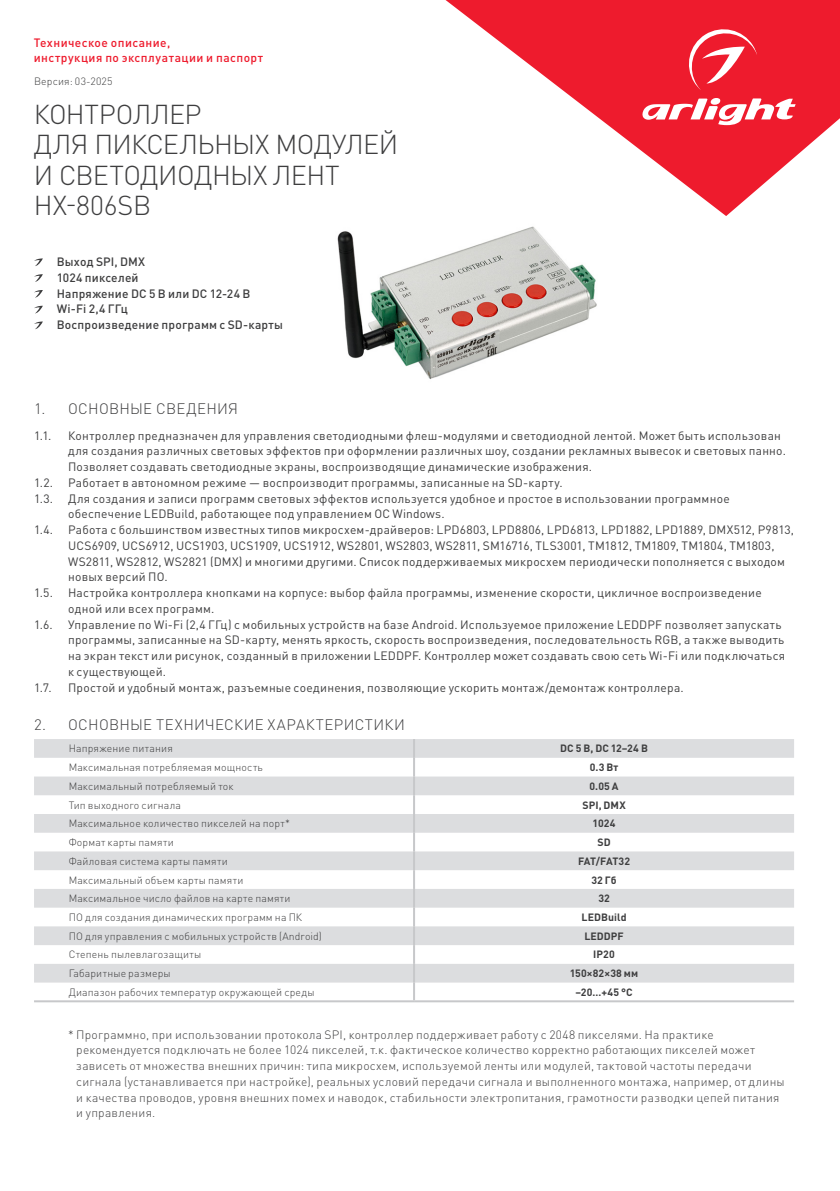
<style>
.page{position:relative;width:840px;height:1191px;background:#fff}
.page>*{position:absolute;margin:0;border:0;box-sizing:border-box;transform-origin:0 0}
.t1{font:300 27px/30px "DIN Pro";letter-spacing:-.02em;color:#3e3e3f}
.t2{font:300 15px "DIN Pro";letter-spacing:.02em;color:#3e3e3f}
.t3{font:12px/15.8px "DIN Pro";letter-spacing:.02em;color:#3e3e3f}
.t4{font:300 12px/15.8px "DIN Pro";letter-spacing:.02em;color:#3e3e3f}
.t5{font:500 12px/15.8px "DIN Pro";letter-spacing:.015em;color:#3e3e3f}
.t6{font:500 12px/14.4px "DIN Pro";letter-spacing:.035em;color:#ee1b2d}
.t7{font:300 10.4px "DIN Pro";letter-spacing:.015em;color:#3e3e3f}
.t8{font:700 10.4px "DIN Pro";letter-spacing:.01em;color:#3e3e3f}
.t9{font:700 10.4px "DIN Pro";letter-spacing:-.025em;color:#3e3e3f}
</style>
<div class="page">
<svg style="left:445px;top:0;width:394px;height:216px;fill:#ee1b2d"></svg>
<svg style="left:639px;top:98px;width:156px;height:30px"></svg>
<svg style="left:683px;top:24px;width:73px;height:66px;background:#f04150"></svg>
<svg style="left:34px;top:258px;width:9px;height:8px"></svg>
<svg style="left:34px;top:274px;width:9px;height:8px"></svg>
<svg style="left:34px;top:290px;width:9px;height:8px"></svg>
<svg style="left:34px;top:306px;width:9px;height:7px"></svg>
<svg style="left:34px;top:321px;width:9px;height:8px"></svg>
<svg style="left:34px;top:739px;width:759px;height:243px;fill:#dcdddf"></svg>
<svg style="left:413px;top:739px;width:2px;height:261px"></svg>
<hr style="left:34px;top:1000px;width:380px;height:2px;background:#c7c8ca">
<hr style="left:414px;top:1000px;width:379px;height:2px;background:#c7c8ca">
<img style="left:337px;top:226px;width:260px;height:153px">
<p class="t6" style="left:34px;top:35px;width:231px">Техническое описание,<br>инструкция по эксплуатации и паспорт</p>
<p class="t7" style="left:34px;top:74px;width:80px">Версия: 03-2025</p>
<h1 class="t1" style="left:34px;top:99px;width:366px">КОНТРОЛЛЕР<br>ДЛЯ ПИКСЕЛЬНЫХ МОДУЛЕЙ<br>И СВЕТОДИОДНЫХ ЛЕНТ<br>HX-806SB</h1>
<p class="t5" style="left:57px;top:253px;width:228px">Выход SPI, DMX<br>1024 пикселей<br>Напряжение DC 5 В или DC 12-24 В<br>Wi-Fi 2,4 ГГц<br>Воспроизведение программ с SD-карты</p>
<p class="t2" style="left:34px;top:398px;width:205px">1. ОСНОВНЫЕ СВЕДЕНИЯ</p>
<p class="t3" style="left:34px;top:427px;width:19px">1.1.</p>
<p class="t3" style="left:68px;top:427px;width:719px">Контроллер предназначен для управления светодиодными флеш-модулями и светодиодной лентой. Может быть использован для создания различных световых эффектов при оформлении различных шоу, создании рекламных вывесок и световых панно.<br>Позволяет создавать светодиодные экраны, воспроизводящие динамические изображения.</p>
<p class="t3" style="left:34px;top:474px;width:20px">1.2.</p>
<p class="t3" style="left:68px;top:474px;width:496px">Работает в автономном режиме — воспроизводит программы, записанные на SD-карту.</p>
<p class="t3" style="left:34px;top:490px;width:20px">1.3.</p>
<p class="t3" style="left:68px;top:490px;width:662px">Для создания и записи программ световых эффектов используется удобное и простое в использовании программное</p>
<p class="t3" style="left:68px;top:505px;width:378px">обеспечение LEDBuild, работающее под управлением ОС Windows.</p>
<p class="t3" style="left:34px;top:521px;width:761px">1.4. Работа с большинством известных типов микросхем-драйверов: LPD6803, LPD8806, LPD6813, LPD1882, LPD1889, DMX512, P9813,</p>
<p class="t3" style="left:68px;top:537px;width:707px">UCS6909, UCS6912, UCS1903, UCS1909, UCS1912, WS2801, WS2803, WS2811, SM16716, TLS3001, TM1812, TM1809, TM1804, TM1803,</p>
<p class="t3" style="left:68px;top:553px;width:718px">WS2811, WS2812, WS2821 (DMX) и многими другими. Список поддерживаемых микросхем периодически пополняется с выходом</p>
<p class="t3" style="left:68px;top:568px;width:101px">новых версий ПО.</p>
<p class="t3" style="left:34px;top:584px;width:20px">1.5.</p>
<p class="t3" style="left:68px;top:584px;width:694px">Настройка контроллера кнопками на корпусе: выбор файла программы, изменение скорости, цикличное воспроизведение одной или всех программ.</p>
<p class="t3" style="left:34px;top:616px;width:20px">1.6.</p>
<p class="t3" style="left:68px;top:616px;width:718px">Управление по Wi-Fi (2,4 ГГц) с мобильных устройств на базе Android. Используемое приложение LEDDPF позволяет запускать программы, записанные на SD-карту, менять яркость, скорость воспроизведения, последовательность RGB, а также выводить на экран текст или рисунок, созданный в приложении LEDDPF. Контроллер может создавать свою сеть Wi-Fi или подключаться к существующей.</p>
<p class="t3" style="left:34px;top:679px;width:19px">1.7.</p>
<p class="t3" style="left:68px;top:679px;width:616px">Простой и удобный монтаж, разъемные соединения, позволяющие ускорить монтаж/демонтаж контроллера.</p>
<p class="t2" style="left:34px;top:714px;width:372px">2. ОСНОВНЫЕ ТЕХНИЧЕСКИЕ ХАРАКТЕРИСТИКИ</p>
<p class="t7" style="left:69px;top:741px;width:106px">Напряжение питания</p>
<p class="t8" style="left:560px;top:741px;width:89px">DC 5 В, DC 12–24 В</p>
<p class="t7" style="left:69px;top:760px;width:196px">Максимальная потребляемая мощность</p>
<p class="t8" style="left:589px;top:760px;width:30px">0.3 Вт</p>
<p class="t7" style="left:69px;top:779px;width:166px">Максимальный потребляемый ток</p>
<p class="t8" style="left:589px;top:779px;width:31px">0.05 А</p>
<p class="t7" style="left:69px;top:798px;width:114px">Тип выходного сигнала</p>
<p class="t8" style="left:582px;top:798px;width:45px">SPI, DMX</p>
<p class="t7" style="left:69px;top:816px;width:223px">Максимальное количество пикселей на порт*</p>
<p class="t8" style="left:592px;top:816px;width:24px">1024</p>
<p class="t7" style="left:69px;top:835px;width:106px">Формат карты памяти</p>
<p class="t8" style="left:597px;top:835px;width:15px">SD</p>
<p class="t7" style="left:69px;top:854px;width:160px">Файловая система карты памяти</p>
<p class="t9" style="left:577px;top:854px;width:54px">FAT/FAT32</p>
<p class="t7" style="left:69px;top:872px;width:176px">Максимальный объем карты памяти</p>
<p class="t8" style="left:591px;top:872px;width:27px">32 Гб</p>
<p class="t7" style="left:69px;top:891px;width:223px">Максимальное число файлов на карте памяти</p>
<p class="t8" style="left:598px;top:891px;width:13px">32</p>
<p class="t7" style="left:69px;top:910px;width:235px">ПО для создания динамических программ на ПК</p>
<p class="t8" style="left:581px;top:910px;width:46px">LEDBuild</p>
<p class="t7" style="left:69px;top:929px;width:254px">ПО для управления с мобильных устройств (Аndroid)</p>
<p class="t8" style="left:584px;top:929px;width:41px">LEDDPF</p>
<p class="t7" style="left:69px;top:947px;width:134px">Степень пылевлагозащиты</p>
<p class="t8" style="left:593px;top:947px;width:23px">IP20</p>
<p class="t7" style="left:69px;top:966px;width:103px">Габаритные размеры</p>
<p class="t8" style="left:569px;top:966px;width:70px">150×82×38 мм</p>
<p class="t7" style="left:69px;top:985px;width:247px">Диапазон рабочих температур окружающей среды</p>
<p class="t8" style="left:575px;top:985px;width:59px">–20…+45 °C</p>
<p class="t4" style="left:76px;top:1026px;width:709px;text-indent:-8px">* Программно, при использовании протокола SPI, контроллер поддерживает работу с 2048 пикселями. На практике рекомендуется подключать не более 1024 пикселей, т.к. фактическое количество корректно работающих пикселей может зависеть от множества внешних причин: типа микросхем, используемой ленты или модулей, тактовой частоты передачи сигнала (устанавливается при настройке), реальных условий передачи сигнала и выполненного монтажа, например, от длины и качества проводов, уровня внешних помех и наводок, стабильности электропитания, грамотности разводки цепей питания и управления.</p>
</div>
